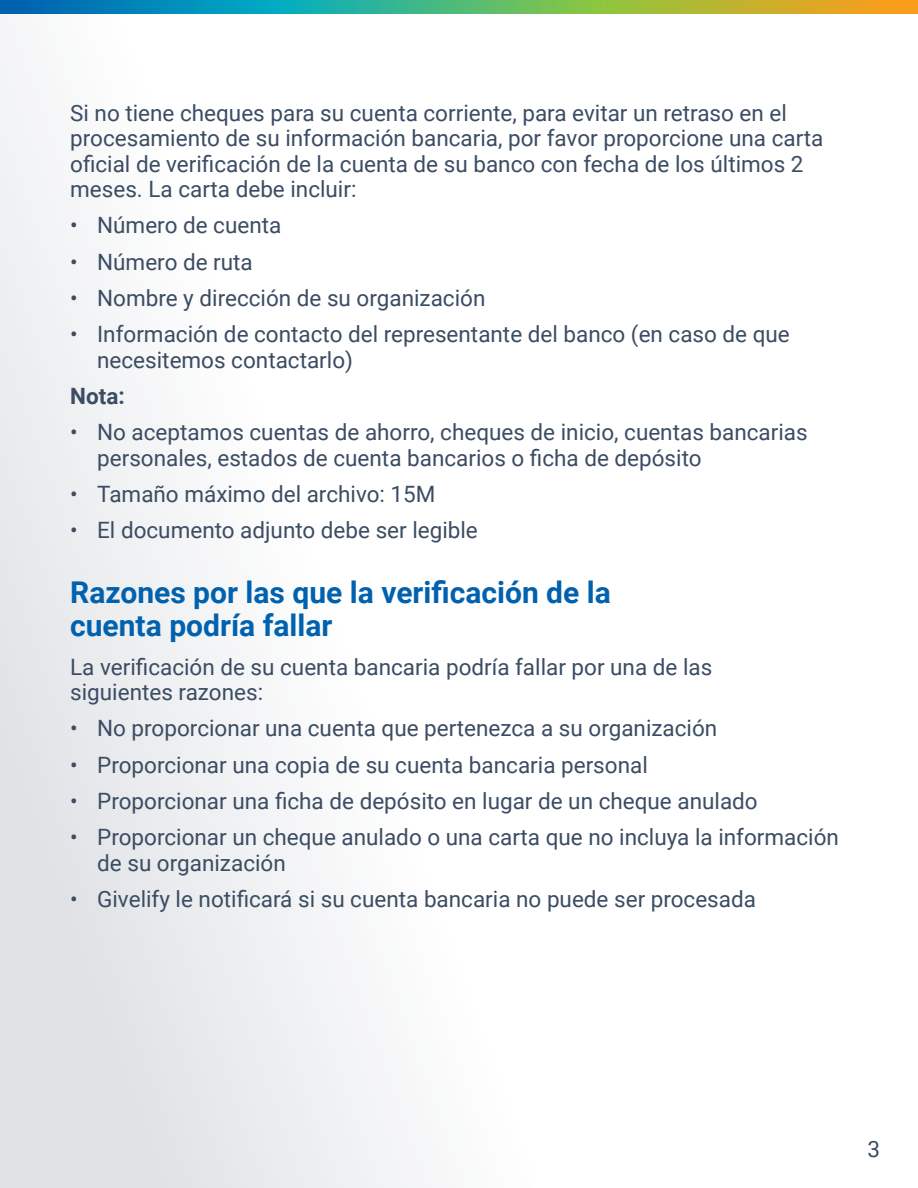
<style>
.page{position:relative;width:918px;height:1188px;background:#fff}
.page>*{position:absolute;margin:0;border:0;box-sizing:border-box;transform-origin:0 0}
.t1{font:700 30px/33px "Roboto";color:#0061af}
.t2{font:22.5px/25.5px "Roboto";color:#3b4c63}
.t3{font:700 22.5px "Roboto";color:#3b4c63}
</style>
<div class="page">
<div style="left:0;top:14px;width:532px;height:1174px;background:linear-gradient(to right,#e8eaec,#fff)"></div>
<svg style="left:0;top:0;width:918px;height:13px;background:#5ea574"></svg>
<p class="t2" style="left:70px;top:99px;width:755px">Si no tiene cheques para su cuenta corriente, para evitar un retraso en el procesamiento de su información bancaria, por favor proporcione una carta oficial de verificación de la cuenta de su banco con fecha de los últimos 2 meses. La carta debe incluir:</p>
<p class="t2" style="left:70px;top:212px;width:213px">• Número de cuenta</p>
<p class="t2" style="left:70px;top:248px;width:184px">• Número de ruta</p>
<p class="t2" style="left:70px;top:284px;width:417px">• Nombre y dirección de su organización</p>
<p class="t2" style="left:97px;top:321px;width:694px;text-indent:-27px">• Información de contacto del representante del banco (en caso de que necesitemos contactarlo)</p>
<p class="t3" style="left:70px;top:380px;width:56px">Nota:</p>
<p class="t2" style="left:97px;top:419px;width:712px;text-indent:-27px">• No aceptamos cuentas de ahorro, cheques de inicio, cuentas bancarias personales, estados de cuenta bancarios o ficha de depósito</p>
<p class="t2" style="left:70px;top:480px;width:367px">• Tamaño máximo del archivo: 15M</p>
<p class="t2" style="left:70px;top:517px;width:409px">• El documento adjunto debe ser legible</p>
<h1 class="t1" style="left:70px;top:574px;width:542px">Razones por las que la verificación de la cuenta podría fallar</h1>
<p class="t2" style="left:70px;top:653px;width:644px">La verificación de su cuenta bancaria podría fallar por una de las siguientes razones:</p>
<p class="t2" style="left:70px;top:715px;width:649px">• No proporcionar una cuenta que pertenezca a su organización</p>
<p class="t2" style="left:70px;top:751px;width:579px">• Proporcionar una copia de su cuenta bancaria personal</p>
<p class="t2" style="left:70px;top:787px;width:689px">• Proporcionar una ficha de depósito en lugar de un cheque anulado</p>
<p class="t2" style="left:97px;top:824px;width:743px;text-indent:-27px">• Proporcionar un cheque anulado o una carta que no incluya la información de su organización</p>
<p class="t2" style="left:70px;top:885px;width:687px">• Givelify le notificará si su cuenta bancaria no puede ser procesada</p>
<p class="t2" style="left:868px;top:1136px;width:14px">3</p>
</div>
